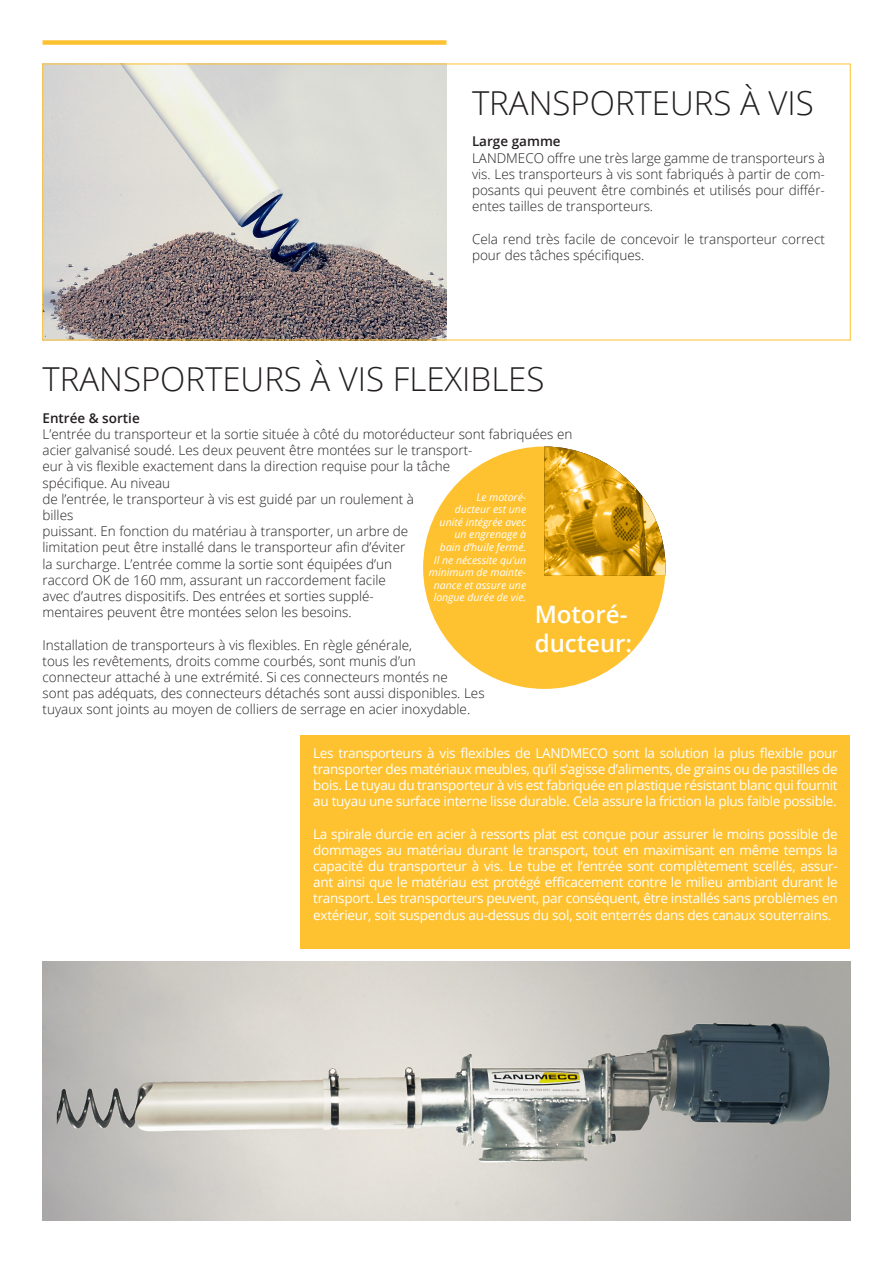
<style>
.page{position:relative;width:893px;height:1263px;background:#fff}
.page>*{position:absolute;margin:0;border:0;box-sizing:border-box;transform-origin:0 0}
.Headline_tynd{font:300 33px "Open Sans";color:#231f20}
.HEADLINE{font:300 33px "Open Sans";color:#231f20}
.Overskrift{font:600 24px/28.8px "Open Sans";color:#fff}
.Brødtekst{font:300 13.5px/16.2px "Open Sans";color:#231f20}
.Brødtekst-2{font:13.5px/16.2px "Open Sans";letter-spacing:-.02em;color:#fff;text-align:justify}
.Mellemrubrik{font:300 13.5px/16.2px "Open Sans";color:#231f20}
.Mellemrubrik-2{font:600 13.5px "Open Sans";color:#231f20}
.BRØDTEKST_HEADLINE{font:600 13.5px "Open Sans";color:#231f20}
.Lille_i_cirkel{font:italic 10.5px/12.6px "Open Sans";color:#fff;text-align:right}
</style>
<div class="page">
<div style="left:43px;top:40px;width:403px;height:5px;background:#fec231"></div>
<img style="left:45px;top:66px;width:401px;height:272px">
<img style="left:43px;top:961px;width:807px;height:259px">
<div style="left:423px;top:446px;width:242px;height:243px;background:#fec231;border-radius:50%"></div>
<img style="left:544px;top:446px;width:121px;height:130px">
<div style="left:300px;top:735px;width:550px;height:213px;background:#fec231"></div>
<p class="HEADLINE" style="left:472px;top:80px;width:343px">TRANSPORTEURS À VIS</p>
<p class="BRØDTEKST_HEADLINE" style="left:472px;top:132px;width:90px">Large gamme</p>
<p class="Brødtekst" style="left:472px;top:149px;width:354px;text-align:justify">LANDMECO offre une très large gamme de transporteurs à vis. Les transporteurs à vis sont fabriqués à partir de com&shy;posants qui peuvent être combinés et utilisés pour différ&shy;entes tailles de transporteurs.</p>
<p class="Brødtekst" style="left:472px;top:230px;width:354px">Cela rend très facile de concevoir le transporteur correct pour des tâches spécifiques.</p>
<p class="Headline_tynd" style="left:43px;top:356px;width:503px">TRANSPORTEURS À VIS FLEXIBLES</p>
<p class="Mellemrubrik-2" style="left:43px;top:409px;width:99px">Entrée &amp; sortie</p>
<p class="Brødtekst" style="left:43px;top:426px;width:531px">L’entrée du transporteur et la sortie située à côté du motoréducteur sont fabriquées en acier galvanisé soudé. Les deux peuvent être montées sur le transport-<br>eur à vis flexible exactement dans la direction requise pour la tâche<br>spécifique. Au niveau<br>de l’entrée, le transporteur à vis est guidé par un roulement à<br>billes<br>puissant. En fonction du matériau à transporter, un arbre de<br>limitation peut être installé dans le transporteur afin d’éviter<br>la surcharge. L’entrée comme la sortie sont équipées d’un<br>raccord OK de 160 mm, assurant un raccordement facile<br>avec d’autres dispositifs. Des entrées et sorties supplé-<br>mentaires peuvent être montées selon les besoins.</p>
<p class="Mellemrubrik" style="left:43px;top:636px;width:444px">Installation de transporteurs à vis flexibles. En règle générale,<br>tous les revêtements, droits comme courbés, sont munis d’un connecteur attaché à une extrémité. Si ces connecteurs montés ne<br>sont pas adéquats, des connecteurs détachés sont aussi disponibles. Les tuyaux sont joints au moyen de colliers de serrage en acier inoxydable.</p>
<p class="Lille_i_cirkel" style="left:429px;top:490px;width:99px">Le motoré-<br>ducteur est une unité intégrée avec un engrenage à<br>bain d’huile fermé.<br>Il ne nécessite qu’un minimum de mainte&shy;nance et assure une longue durée de vie.</p>
<p class="Overskrift" style="left:535px;top:599px;width:99px">Motoré&shy;ducteur:</p>
<p class="Brødtekst-2" style="left:313px;top:744px;width:526px">Les transporteurs à vis flexibles de LANDMECO sont la solution la plus flexible pour transporter des matériaux meubles, qu’il s’agisse d’aliments, de grains ou de pastilles de bois. Le tuyau du transporteur à vis est fabriquée en plastique résistant blanc qui fournit au tuyau une surface interne lisse durable. Cela assure la friction la plus faible possible.</p>
<p class="Brødtekst-2" style="left:313px;top:825px;width:526px">La spirale durcie en acier à ressorts plat est conçue pour assurer le moins possible de dommages au matériau durant le transport, tout en maximisant en même temps la capacité du transporteur à vis. Le tube et l’entrée sont complètement scellés, assur&shy;ant ainsi que le matériau est protégé efficacement contre le milieu ambiant durant le transport. Les transporteurs peuvent, par conséquent, être installés sans problèmes en extérieur, soit suspendus au-dessus du sol, soit enterrés dans des canaux souterrains.</p>
</div>
